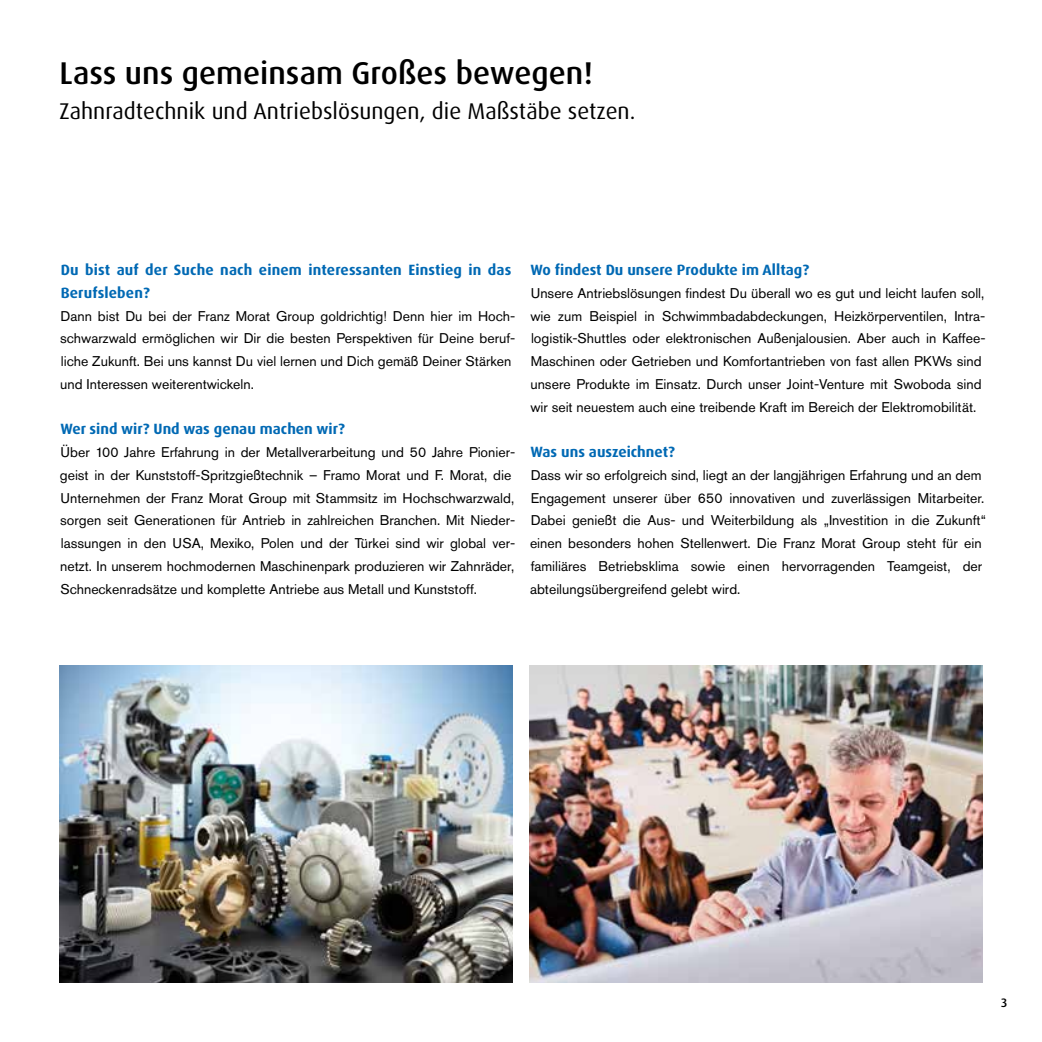
<style>
.page{position:relative;width:1042px;height:1042px;background:#fff}
.page>*{position:absolute;margin:0;border:0;box-sizing:border-box;transform-origin:0 0}
.t1{font:500 31.5px "Dax OT";color:#000}
.t2{font:22.75px "Dax OT";color:#000}
.t3{font:700 14.88px/22.8px "Dax Pro";color:#0069b4}
.t4{font:14px/22.8px "Akzidenz Grotesk Pro";color:#000}
.t5{font:500 12.25px "Dax OT";color:#000}
</style>
<div class="page">
<img style="left:60px;top:666px;width:452px;height:316px">
<img style="left:530px;top:666px;width:452px;height:316px">
<h1 class="t1" style="left:60px;top:53px;width:535px">Lass uns gemeinsam Großes bewegen!</h1>
<h2 class="t2" style="left:60px;top:97px;width:577px">Zahnradtechnik und Antriebslösungen, die Maßstäbe setzen.</h2>
<p class="t3" style="left:61px;top:259px;width:452px">Du bist auf der Suche nach einem interessanten Einstieg in das<br>Berufsleben?</p>
<p class="t4" style="left:60px;top:304px;width:457px">Dann bist Du bei der Franz Morat Group goldrichtig! Denn hier im Hoch&shy;schwarzwald ermöglichen wir Dir die besten Perspektiven für Deine beruf&shy;liche Zukunft. Bei uns kannst Du viel lernen und Dich gemäß Deiner Stärken und Interessen weiterentwickeln.</p>
<p class="t3" style="left:60px;top:418px;width:286px">Wer sind wir? Und was genau machen wir?</p>
<p class="t4" style="left:60px;top:441px;width:457px">Über 100 Jahre Erfahrung in der Metallverarbeitung und 50 Jahre Pionier&shy;geist in der Kunststoff-Spritzgießtechnik – Framo Morat und F. Morat, die Unternehmen der Franz Morat Group mit Stammsitz im Hochschwarzwald, sorgen seit Generationen für Antrieb in zahlreichen Branchen. Mit Nieder&shy;lassungen in den USA, Mexiko, Polen und der Türkei sind wir global ver&shy;netzt. In unserem hochmodernen Maschinenpark produzieren wir Zahnräder, Schneckenradsätze und komplette Antriebe aus Metall und Kunststoff.</p>
<p class="t3" style="left:530px;top:259px;width:280px">Wo findest Du unsere Produkte im Alltag?</p>
<p class="t4" style="left:530px;top:281px;width:457px">Unsere Antriebslösungen findest Du überall wo es gut und leicht laufen soll, wie zum Beispiel in Schwimmbadabdeckungen, Heizkörperventilen, Intra&shy;logistik-Shuttles oder elektronischen Außenjalousien. Aber auch in Kaffee-Maschinen oder Getrieben und Komfortantrieben von fast allen PKWs sind unsere Produkte im Einsatz. Durch unser Joint-Venture mit Swoboda sind wir seit neuestem auch eine treibende Kraft im Bereich der Elektromobilität.</p>
<p class="t3" style="left:530px;top:441px;width:146px">Was uns auszeichnet?</p>
<p class="t4" style="left:530px;top:463px;width:457px">Dass wir so erfolgreich sind, liegt an der langjährigen Erfahrung und an dem Engagement unserer über 650 innovativen und zuverlässigen Mitarbeiter.<br>Dabei genießt die Aus- und Weiterbildung als „Investition in die Zukunft“ einen besonders hohen Stellenwert. Die Franz Morat Group steht für ein familiäres Betriebsklima sowie einen hervorragenden Teamgeist, der abteilungsübergreifend gelebt wird.</p>
<p class="t5" style="left:1001px;top:995px;width:8px">3</p>
</div>
